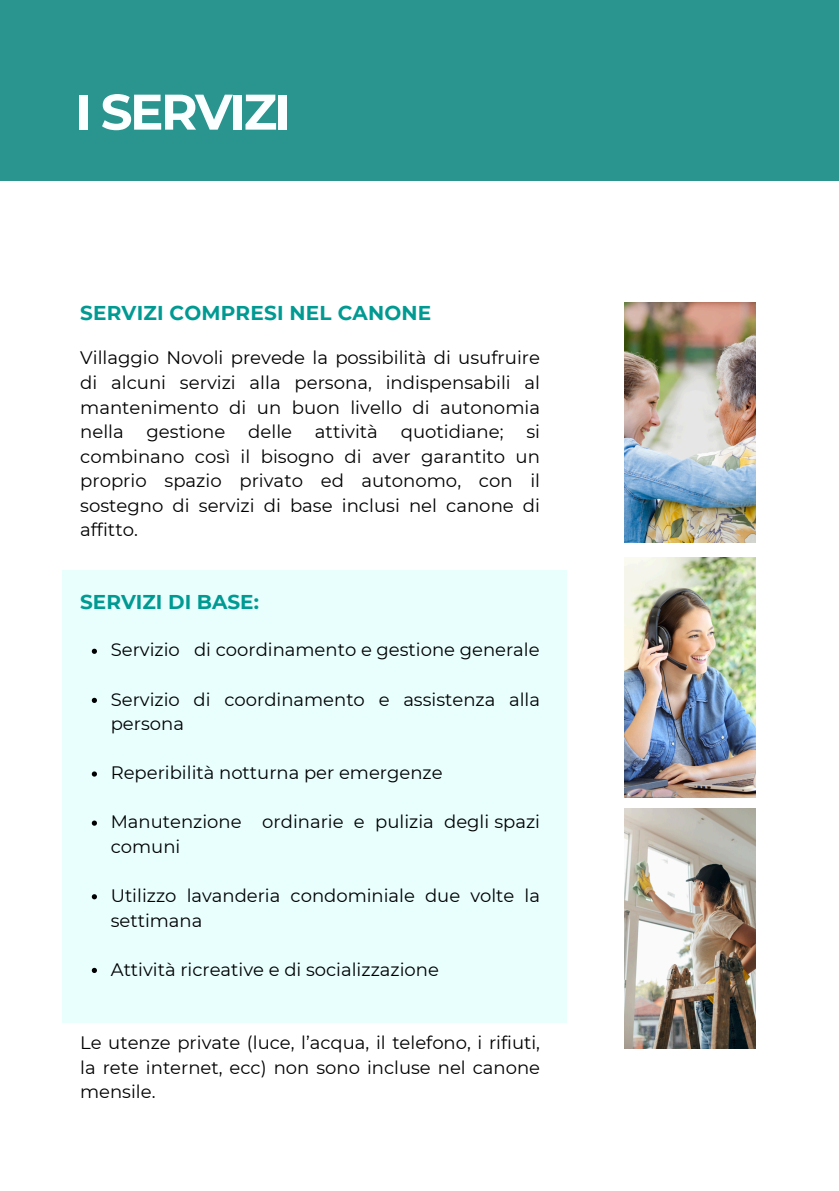
<style>
.page{position:relative;width:839px;height:1191px;background:#fff}
.page>*{position:absolute;margin:0;border:0;box-sizing:border-box;transform-origin:0 0}
.t1{font:700 50px "Montserrat";letter-spacing:-.05em;color:#fbffff}
.t2{font:700 20px "Montserrat";letter-spacing:.01em;color:#009a93}
.t3{font:18px/24.6px "Montserrat";color:#000001;text-align:justify}
</style>
<div class="page">
<img style="left:624px;top:808px;width:131px;height:240px">
<div style="left:62px;top:570px;width:504px;height:453px;background:#e9fffe"></div>
<svg style="left:92px;top:649px;width:5px;height:5px"></svg>
<svg style="left:92px;top:698px;width:5px;height:5px"></svg>
<svg style="left:92px;top:771px;width:5px;height:6px"></svg>
<svg style="left:92px;top:821px;width:5px;height:5px"></svg>
<svg style="left:92px;top:894px;width:5px;height:5px"></svg>
<svg style="left:92px;top:968px;width:5px;height:5px"></svg>
<img style="left:624px;top:557px;width:131px;height:240px">
<img style="left:624px;top:303px;width:131px;height:240px">
<div style="left:0;top:0;width:838px;height:180px;background:#2a948e"></div>
<p class="t1" style="left:75px;top:81px;width:217px">I SERVIZI</p>
<h1 class="t2" style="left:80px;top:301px;width:352px">SERVIZI COMPRESI NEL CANONE</h1>
<h2 class="t3" style="left:80px;top:346px;width:461px">Villaggio Novoli prevede la possibilità di usufruire di alcuni servizi alla persona, indispensabili al mantenimento di un buon livello di autonomia nella</h2>
<h2 class="t3" style="left:80px;top:419px;width:461px;text-indent:446px">si combinano così il bisogno di aver garantito un proprio spazio privato ed autonomo, con il sostegno di servizi di base inclusi nel canone di affitto.</h2>
<h2 class="t3" style="left:146px;top:419px;width:80px">gestione</h2>
<h2 class="t3" style="left:248px;top:419px;width:45px">delle</h2>
<h2 class="t3" style="left:315px;top:419px;width:64px">attività</h2>
<h2 class="t3" style="left:400px;top:419px;width:104px">quotidiane;</h2>
<p class="t2" style="left:80px;top:589px;width:180px">SERVIZI DI BASE:</p>
<h2 class="t3" style="left:111px;top:638px;width:430px">Servizio di coordinamento e gestione generale</h2>
<p class="t3" style="left:111px;top:687px;width:431px">Servizio di coordinamento e assistenza alla persona</p>
<p class="t3" style="left:111px;top:760px;width:333px">Reperibilità notturna per emergenze</p>
<p class="t3" style="left:111px;top:810px;width:431px">Manutenzione ordinarie e pulizia degli spazi comuni</p>
<p class="t3" style="left:111px;top:883px;width:431px">Utilizzo lavanderia condominiale due volte la settimana</p>
<p class="t3" style="left:111px;top:957px;width:329px">Attività ricreative e di socializzazione</p>
<p class="t3" style="left:80px;top:1031px;width:461px">Le utenze private (luce, l’acqua, il telefono, i rifiuti, la rete internet, ecc) non sono incluse nel canone mensile.</p>
</div>
